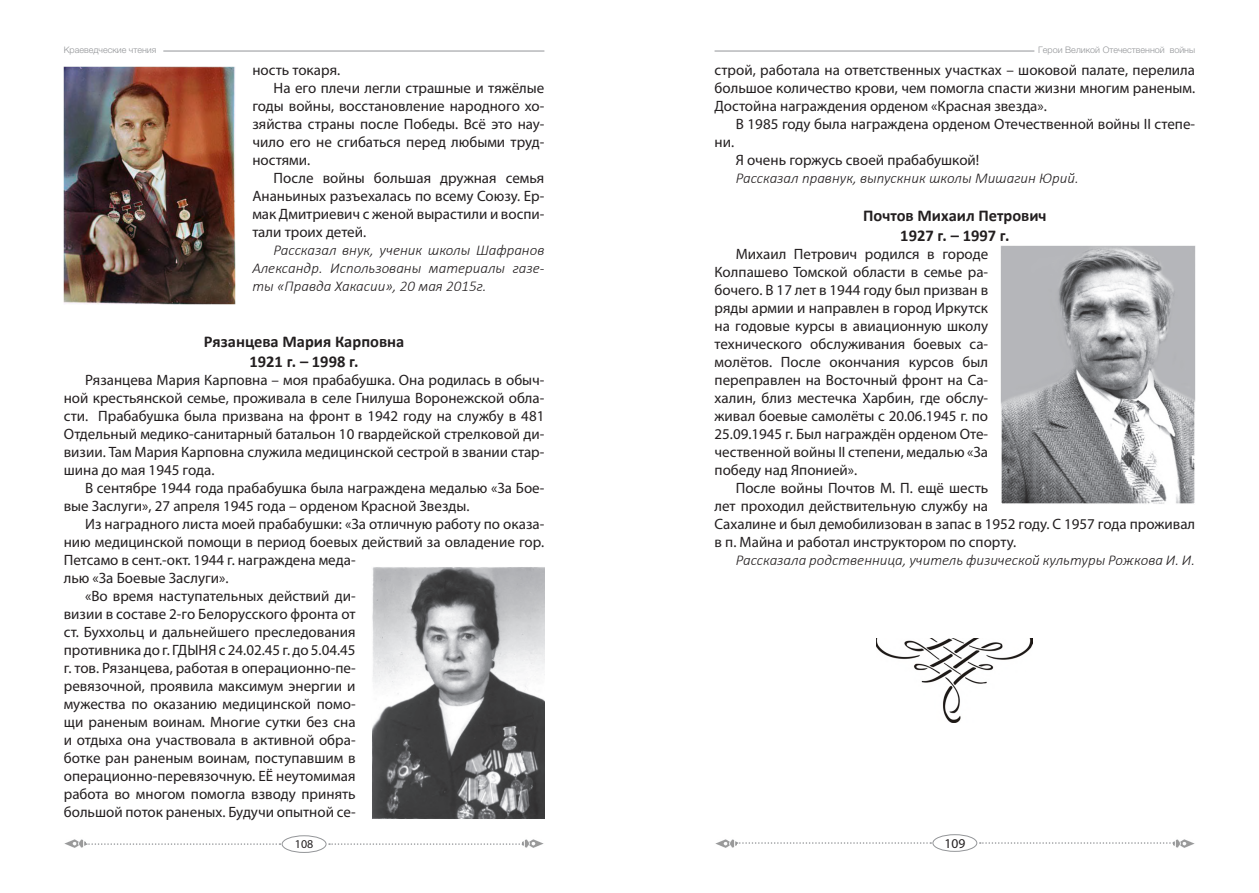
<style>
.page{position:relative;width:1259px;height:893px;background:#fff}
.page>*{position:absolute;margin:0;border:0;box-sizing:border-box;transform-origin:0 0}
.Подзаголовок{font:700 16.5px "Calibri";color:#231f20}
.Основной{font:15px/18px "Myriad Pro";color:#231f20;text-align:justify}
.Основной-2{font:italic 300 15px/18px "Calibri";color:#231f20;text-align:justify}
.t1{font:13.5px "Myriad Pro";color:#231f20}
.t2{font:12px "Myriad Pro";color:#231f20}
.t3{font:300 9px "Helvetica";color:#939598}
</style>
<div class="page">
<img style="left:64px;top:839px;width:22px;height:9px">
<img style="left:715px;top:839px;width:21px;height:9px">
<img style="left:522px;top:839px;width:22px;height:9px">
<img style="left:1173px;top:839px;width:22px;height:9px">
<svg style="left:86px;top:843px;width:194px;height:2px"></svg>
<svg style="left:736px;top:842px;width:195px;height:2px"></svg>
<svg style="left:329px;top:843px;width:194px;height:2px"></svg>
<svg style="left:979px;top:842px;width:195px;height:2px"></svg>
<div style="left:282px;top:835px;width:44px;height:18px;border:1px solid #939598;border-radius:50%"></div>
<div style="left:932px;top:834px;width:45px;height:18px;border:1px solid #939598;border-radius:50%"></div>
<hr style="left:163px;top:51px;width:381px;height:1px;background:#939598">
<hr style="left:714px;top:51px;width:320px;height:1px;background:#939598">
<img style="left:64px;top:66px;width:172px;height:238px">
<img style="left:372px;top:567px;width:172px;height:252px">
<img style="left:1000px;top:246px;width:195px;height:258px">
<img style="left:876px;top:638px;width:156px;height:85px">
<p class="t3" style="left:64px;top:42px;width:94px">Краеведческие чтения</p>
<p class="t3" style="left:1038px;top:42px;width:158px">Герои Великой Отечественной войны</p>
<p class="Основной" style="left:252px;top:61px;width:89px">ность токаря.</p>
<p class="Основной" style="left:252px;top:79px;width:293px;text-indent:21px">На его плечи легли страшные и тяжёлые годы войны, восстановление народного хо&shy;зяйства страны после Победы. Всё это нау&shy;чило его не сгибаться перед любыми труд&shy;ностями.</p>
<p class="Основной" style="left:252px;top:169px;width:293px;text-indent:21px">После войны большая дружная семья Ананьиных разъехалась по всему Союзу. Ер&shy;мак Дмитриевич с женой вырастили и воспи&shy;тали троих детей.</p>
<p class="Основной-2" style="left:252px;top:241px;width:293px;text-indent:21px">Рассказал внук, ученик школы Шафранов Александр. Использованы материалы газе&shy;ты «Правда Хакасии», 20 мая 2015г.</p>
<p class="Основной" style="left:714px;top:61px;width:482px">строй, работала на ответственных участках – шоковой палате, перелила большое количество крови, чем помогла спасти жизни многим раненым.<br>Достойна награждения орденом «Красная звезда».</p>
<p class="Основной" style="left:736px;top:115px;width:461px">В 1985 году была награждена орденом Отечественной войны II степе-</p>
<p class="Основной" style="left:714px;top:133px;width:21px">ни.</p>
<p class="Основной" style="left:736px;top:151px;width:245px">Я очень горжусь своей прабабушкой!</p>
<p class="Основной-2" style="left:736px;top:169px;width:344px">Рассказал правнук, выпускник школы Мишагин Юрий.</p>
<p class="Подзаголовок" style="left:863px;top:205px;width:185px">Почтов Михаил Петрович</p>
<p class="Подзаголовок" style="left:900px;top:225px;width:111px">1927 г. – 1997 г.</p>
<p class="Основной" style="left:714px;top:244px;width:275px;text-indent:21px">Михаил Петрович родился в городе Колпашево Томской области в семье ра&shy;бочего. В 17 лет в 1944 году был призван в ряды армии и направлен в город Иркутск на годовые курсы в авиационную школу технического обслуживания боевых са&shy;молётов. После окончания курсов был переправлен на Восточный фронт на Са&shy;халин, близ местечка Харбин, где обслу&shy;живал боевые самолёты с 20.06.1945 г. по 25.09.1945 г. Был награждён орденом Оте&shy;чественной войны II степени, медалью «За победу над Японией».</p>
<p class="Основной" style="left:714px;top:478px;width:482px;text-align:left;text-indent:21px">После войны Почтов М. П. ещё шесть<br>лет проходил действительную службу на<br>Сахалине и был демобилизован в запас в 1952 году. С 1957 года проживал в п. Майна и работал инструктором по спорту.</p>
<p class="Основной-2" style="left:736px;top:551px;width:461px">Рассказала родственница, учитель физической культуры Рожкова И. И.</p>
<p class="Подзаголовок" style="left:204px;top:331px;width:202px">Рязанцева Мария Карповна</p>
<p class="Подзаголовок" style="left:249px;top:351px;width:111px">1921 г. – 1998 г.</p>
<p class="Основной" style="left:64px;top:370px;width:482px;text-indent:21px">Рязанцева Мария Карповна – моя прабабушка. Она родилась в обыч&shy;ной крестьянской семье, проживала в селе Гнилуша Воронежской обла&shy;сти. Прабабушка была призвана на фронт в 1942 году на службу в 481<br>Отдельный медико-санитарный батальон 10 гвардейской стрелковой ди&shy;визии. Там Мария Карповна служила медицинской сестрой в звании стар&shy;шина до мая 1945 года.</p>
<p class="Основной" style="left:64px;top:478px;width:482px;text-indent:21px">В сентябре 1944 года прабабушка была награждена медалью «За Бое&shy;вые Заслуги», 27 апреля 1945 года – орденом Красной Звезды.</p>
<p class="Основной" style="left:64px;top:514px;width:482px;text-align:left;text-indent:21px">Из наградного листа моей прабабушки: «За отличную работу по оказа&shy;нию медицинской помощи в период боевых действий за овладение гор.<br>Петсамо в сент.-окт. 1944 г. награждена меда-<br>лью «За Боевые Заслуги».</p>
<p class="Основной" style="left:64px;top:586px;width:293px;text-indent:21px">«Во время наступательных действий ди&shy;визии в составе 2-го Белорусского фронта от ст. Буххольц и дальнейшего преследования противника до г. ГДЫНЯ с 24.02.45 г. до 5.04.45 г. тов. Рязанцева, работая в операционно-пе&shy;ревязочной, проявила максимум энергии и мужества по оказанию медицинской помо&shy;щи раненым воинам. Многие сутки без сна и отдыха она участвовала в активной обра&shy;ботке ран раненым воинам, поступавшим в операционно-перевязочную. ЕЁ неутомимая работа во многом помогла взводу принять большой поток раненых. Будучи опытной се-</p>
<p class="t2" style="left:295px;top:836px;width:20px">108</p>
<p class="t1" style="left:944px;top:835px;width:22px">109</p>
</div>
